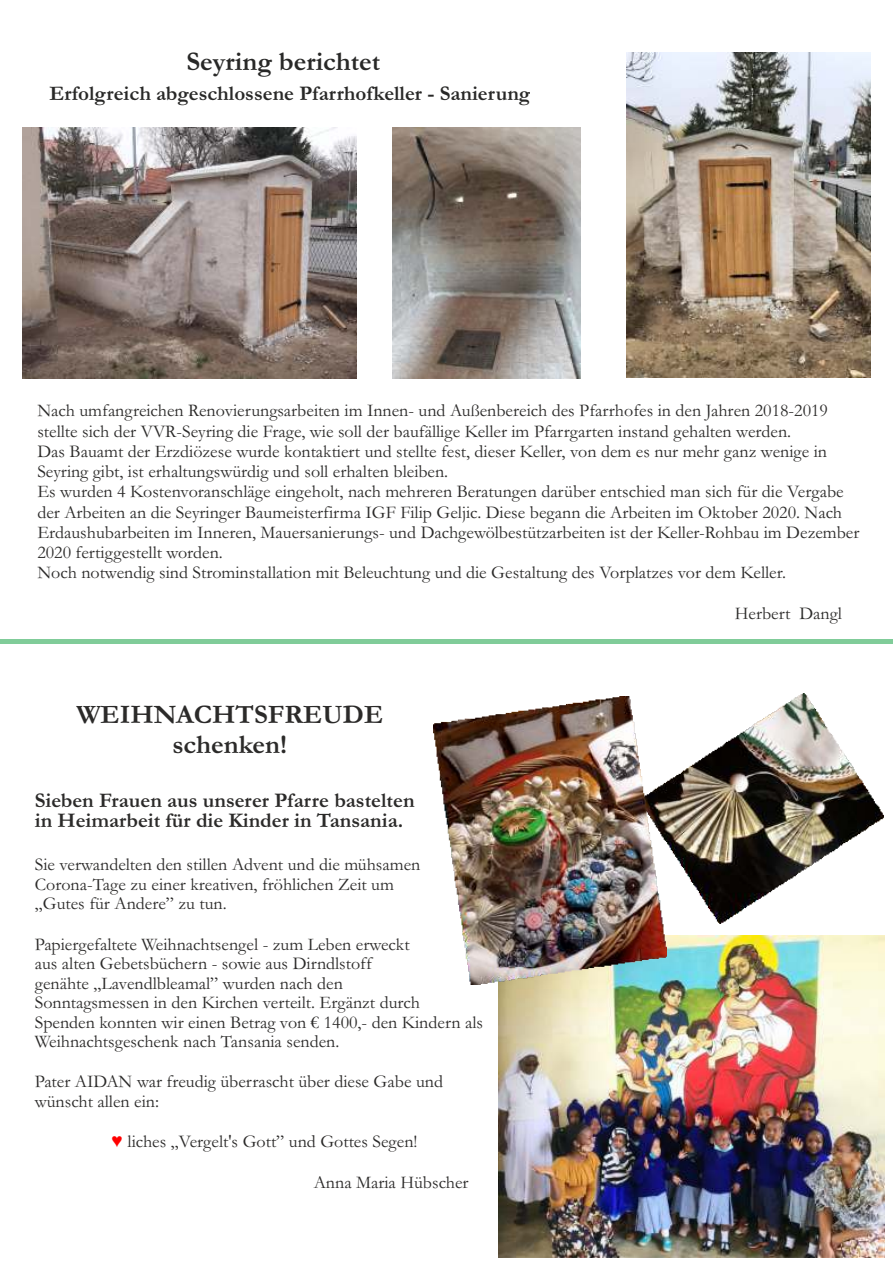
<style>
.page{position:relative;width:893px;height:1263px;background:#fff}
.page>*{position:absolute;margin:0;border:0;box-sizing:border-box;transform-origin:0 0}
.t1{font:700 27px/30.3px "Garamond";color:#2b2a29;text-align:center}
.t2{font:700 27px "Garamond";color:#282827}
.t3{font:700 21px/19.4px "Garamond";color:#2b2a29}
.t4{font:700 21px "Garamond";color:#282827}
.t5{font:18px/19.4px "Garamond";color:#2b2a29}
.s1{color:#f00}
</style>
<div class="page">
<img style="left:666px;top:694px;width:217px;height:229px">
<img style="left:499px;top:935px;width:385px;height:322px">
<img style="left:433px;top:696px;width:233px;height:289px">
<div style="left:0;top:639px;width:893px;height:5px;background:#80cc99"></div>
<img style="left:22px;top:128px;width:334px;height:251px">
<img style="left:627px;top:53px;width:244px;height:325px">
<img style="left:392px;top:128px;width:188px;height:251px">
<h1 class="t2" style="left:187px;top:52px;width:195px">Seyring berichtet</h1>
<p class="t4" style="left:50px;top:87px;width:482px">Erfolgreich abgeschlossene Pfarrhofkeller - Sanierung</p>
<p class="t5" style="left:37px;top:403px;width:824px;line-height:20.2px">Nach umfangreichen Renovierungsarbeiten im Innen- und Außenbereich des Pfarrhofes in den Jahren 2018-2019 stellte sich der VVR-Seyring die Frage, wie soll der baufällige Keller im Pfarrgarten instand gehalten werden.<br>Das Bauamt der Erzdiözese wurde kontaktiert und stellte fest, dieser Keller, von dem es nur mehr ganz wenige in Seyring gibt, ist erhaltungswürdig und soll erhalten bleiben.<br>Es wurden 4 Kostenvoranschläge eingeholt, nach mehreren Beratungen darüber entschied man sich für die Vergabe der Arbeiten an die Seyringer Baumeisterfirma IGF Filip Geljic. Diese begann die Arbeiten im Oktober 2020. Nach Erdaushubarbeiten im Inneren, Mauersanierungs- und Dachgewölbestützarbeiten ist der Keller-Rohbau im Dezember 2020 fertiggestellt worden.</p>
<p class="t5" style="left:37px;top:565px;width:750px">Noch notwendig sind Strominstallation mit Beleuchtung und die Gestaltung des Vorplatzes vor dem Keller.</p>
<p class="t5" style="left:735px;top:606px;width:109px">Herbert Dangl</p>
<h1 class="t1" style="left:76px;top:702px;width:308px">WEIHNACHTSFREUDE schenken!</h1>
<p class="t3" style="left:35px;top:793px;width:381px">Sieben Frauen aus unserer Pfarre bastelten in Heimarbeit für die Kinder in Tansania.</p>
<p class="t5" style="left:35px;top:857px;width:387px">Sie verwandelten den stillen Advent und die mühsamen<br>Corona-Tage zu einer kreativen, fröhlichen Zeit um „Gutes für Andere” zu tun.</p>
<p class="t5" style="left:35px;top:937px;width:450px">Papiergefaltete Weihnachtsengel - zum Leben erweckt<br>aus alten Gebetsbüchern - sowie aus Dirndlstoff<br>genähte „Lavendlbleamal” wurden nach den<br>Sonntagsmessen in den Kirchen verteilt. Ergänzt durch Spenden konnten wir einen Betrag von € 1400,- den Kindern als Weihnachtsgeschenk nach Tansania senden.</p>
<p class="t5" style="left:35px;top:1074px;width:410px">Pater AIDAN war freudig überrascht über diese Gabe und wünscht allen ein:</p>
<p class="t5" style="left:111px;top:1134px;width:308px"><span class="s1">♥</span> liches „Vergelt's Gott” und Gottes Segen!</p>
<p class="t5" style="left:314px;top:1175px;width:156px">Anna Maria Hübscher</p>
</div>
